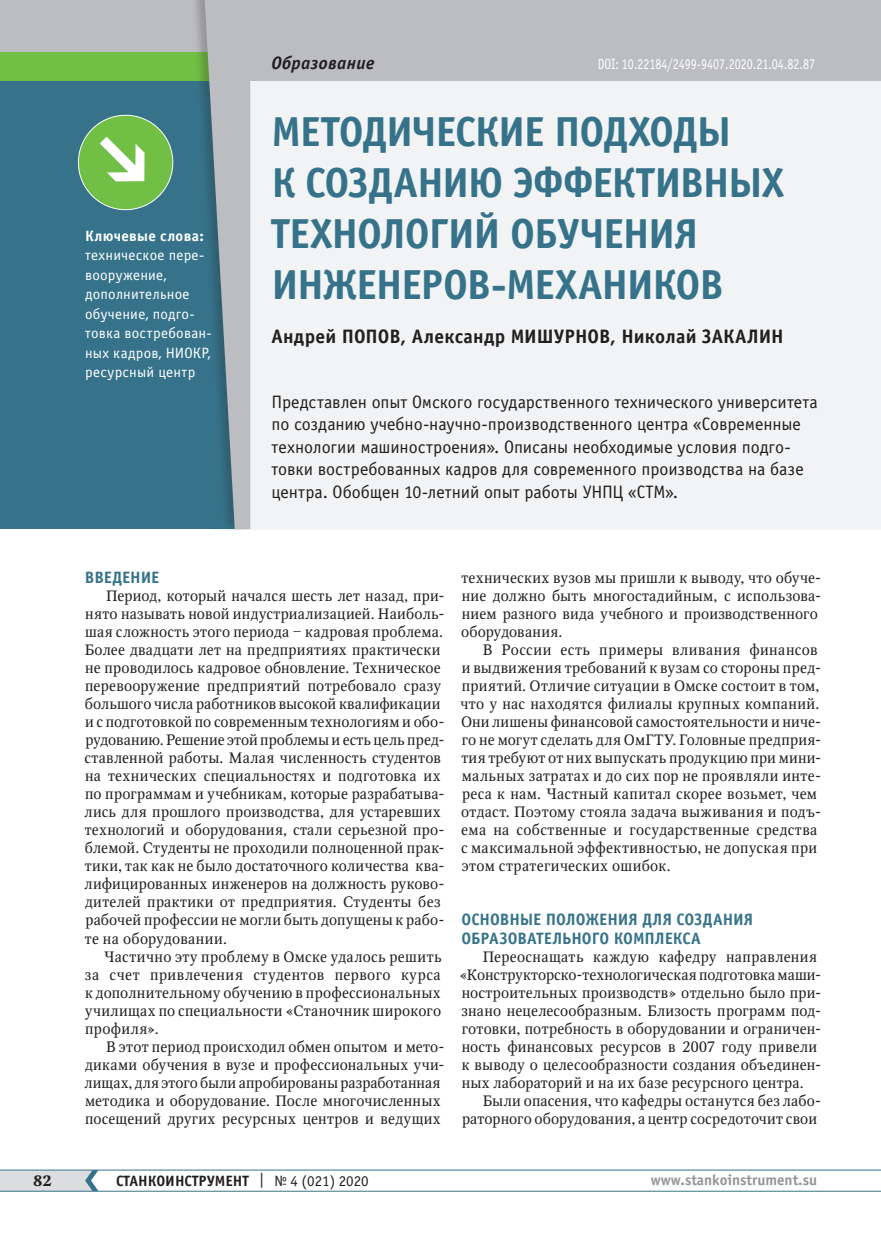
<style>
.page{position:relative;width:881px;height:1234px;background:#fff}
.page>*{position:absolute;margin:0;border:0;box-sizing:border-box;transform-origin:0 0}
.t1{font:700 42px/51px "Officina Sans C";letter-spacing:-.03em;color:#36738a}
.t2{font:700 19.5px "Officina Sans C";letter-spacing:.01em;color:#231f20}
.t3{font:18px/22.5px "Officina Sans C";letter-spacing:-.005em;color:#231f20}
.t4{font:italic 700 18px "Officina Sans C";letter-spacing:.015em;color:#231f20}
.t5{font:700 16.5px/18px "Officina Sans C";color:#36738a}
.t6{font:15px/18px "Octava";letter-spacing:.015em;color:#231f20}
.t7{font:15px/19.5px "Officina Sans C";letter-spacing:.015em;color:#fff}
.t8{font:15px "Officina Sans C";letter-spacing:.015em;color:#fff;scale:.8 1}
.t9{font:700 15px "Officina Sans C";color:#231f20}
.t10{font:700 15px "Officina Sans C";color:#939598}
.t11{font:700 15px "Officina Sans C";letter-spacing:.02em;color:#fff}
.t12{font:700 15px "Octava";color:#231f20}
.s1{font-weight:400}
</style>
<div class="page">
<hr style="left:0;top:1190px;width:880px;height:1px;background:#36738a">
<hr style="left:0;top:1169px;width:880px;height:1px;background:#36738a">
<svg style="left:0;top:1169px;width:98px;height:21px;background:#ccd4d8"></svg>
<div style="left:0;top:0;width:880px;height:81px;background:#bcbdc0"></div>
<div style="left:214px;top:81px;width:666px;height:448px;background:#f2f3f4"></div>
<div style="left:0;top:74px;width:236px;height:455px;background:#36738a"></div>
<svg style="left:77px;top:114px;width:97px;height:97px"></svg>
<div style="left:0;top:52px;width:222px;height:29px;background:#71bf44"></div>
<div style="left:190px;top:0;width:61px;height:533px;background:#231f20;opacity:.25"></div>
<svg style="left:204px;top:0;width:46px;height:529px"></svg>
<p class="t11" style="left:85px;top:227px;width:120px">Ключевые слова:</p>
<p class="t7" style="left:85px;top:246px;width:128px">техническое пере&shy;вооружение, дополнительное обучение, подго&shy;товка востребован&shy;ных кадров, НИОКР, ресурсный центр</p>
<p class="t4" style="left:271px;top:53px;width:104px">Образование</p>
<p class="t8" style="left:597px;top:56px;width:273px">DOI: 10.22184/2499-9407.2020.21.04.82.87</p>
<h1 class="t1" style="left:271px;top:107px;width:513px">МЕТОДИЧЕСКИЕ ПОДХОДЫ<br>К СОЗДАНИЮ ЭФФЕКТИВНЫХ<br>ТЕХНОЛОГИЙ ОБУЧЕНИЯ<br>ИНЖЕНЕРОВ-МЕХАНИКОВ</h1>
<h2 class="t2" style="left:271px;top:325px;width:513px">Андрей ПОПОВ, Александр МИШУРНОВ, Николай ЗАКАЛИН</h2>
<p class="t3" style="left:271px;top:391px;width:547px">Представлен опыт Омского государственного технического университета по созданию учебно-научно-производственного центра «Современные технологии машиностроения». Описаны необходимые условия подго&shy;товки востребованных кадров для современного производства на базе центра. Обобщен 10-летний опыт работы УНПЦ «СТМ».</p>
<p class="t5" style="left:85px;top:568px;width:76px">ВВЕДЕНИЕ</p>
<p class="t6" style="left:84px;top:587px;width:361px;text-indent:21px">Период, который начался шесть лет назад, при&shy;нято называть новой индустриализацией. Наиболь&shy;шая сложность этого периода ‒ кадровая проблема.<br>Более двадцати лет на предприятиях практически не проводилось кадровое обновление. Техническое перевооружение предприятий потребовало сразу большого числа работников высокой квалификации и с подготовкой по современным технологиям и обо&shy;рудованию. Решение этой проблемы и есть цель пред&shy;ставленной работы. Малая численность студентов на технических специальностях и подготовка их по программам и учебникам, которые разрабатыва&shy;лись для прошлого производства, для устаревших технологий и оборудования, стали серьезной про&shy;блемой. Студенты не проходили полноценной прак&shy;тики, так как не было достаточного количества ква&shy;лифицированных инженеров на должность руково&shy;дителей практики от предприятия. Студенты без рабочей профессии не могли быть допущены к рабо&shy;те на оборудовании.</p>
<p class="t6" style="left:85px;top:947px;width:358px;text-align:justify;text-indent:19px">Частично эту проблему в Омске удалось решить за счет привлечения студентов первого курса к дополнительному обучению в профессиональных училищах по специальности «Станочник широкого профиля».</p>
<p class="t6" style="left:85px;top:1037px;width:361px;text-indent:21px">В этот период происходил обмен опытом и мето&shy;диками обучения в вузе и профессиональных учи&shy;лищах, для этого были апробированы разработанная методика и оборудование. После многочисленных посещений других ресурсных центров и ведущих</p>
<p class="t6" style="left:461px;top:569px;width:361px">технических вузов мы пришли к выводу, что обуче&shy;ние должно быть многостадийным, с использова&shy;нием разного вида учебного и производственного оборудования.</p>
<p class="t6" style="left:460px;top:641px;width:362px;text-indent:22px">В России есть примеры вливания финансов и выдвижения требований к вузам со стороны пред&shy;приятий. Отличие ситуации в Омске состоит в том, что у нас находятся филиалы крупных компаний.<br>Они лишены финансовой самостоятельности и ниче&shy;го не могут сделать для ОмГТУ. Головные предприя&shy;тия требуют от них выпускать продукцию при мини&shy;мальных затратах и до сих пор не проявляли инте&shy;реса к нам. Частный капитал скорее возьмет, чем отдаст. Поэтому стояла задача выживания и подъ&shy;ема на собственные и государственные средства с максимальной эффективностью, не допуская при этом стратегических ошибок.</p>
<p class="t5" style="left:461px;top:910px;width:293px">ОСНОВНЫЕ ПОЛОЖЕНИЯ ДЛЯ СОЗДАНИЯ<br>ОБРАЗОВАТЕЛЬНОГО КОМПЛЕКСА</p>
<p class="t6" style="left:459px;top:947px;width:363px;text-indent:23px">Переоснащать каждую кафедру направления «Конструкторско-технологическая подготовка маши&shy;ностроительных производств» отдельно было при&shy;знано нецелесообразным. Близость программ под&shy;готовки, потребность в оборудовании и ограничен&shy;ность финансовых ресурсов в 2007 году привели к выводу о целесообразности создания объединен&shy;ных лабораторий и на их базе ресурсного центра.</p>
<p class="t6" style="left:462px;top:1091px;width:360px;text-align:right">Были опасения, что кафедры останутся без лабо&shy;раторного оборудования, а центр сосредоточит свои</p>
<p class="t12" style="left:33px;top:1170px;width:20px">82</p>
<p class="t9" style="left:116px;top:1171px;width:254px">СТАНКОИНСТРУМЕНТ <span class="s1">| № 4 (021) 2020</span></p>
<p class="t10" style="left:650px;top:1171px;width:168px">www.stankoinstrument.su</p>
</div>
